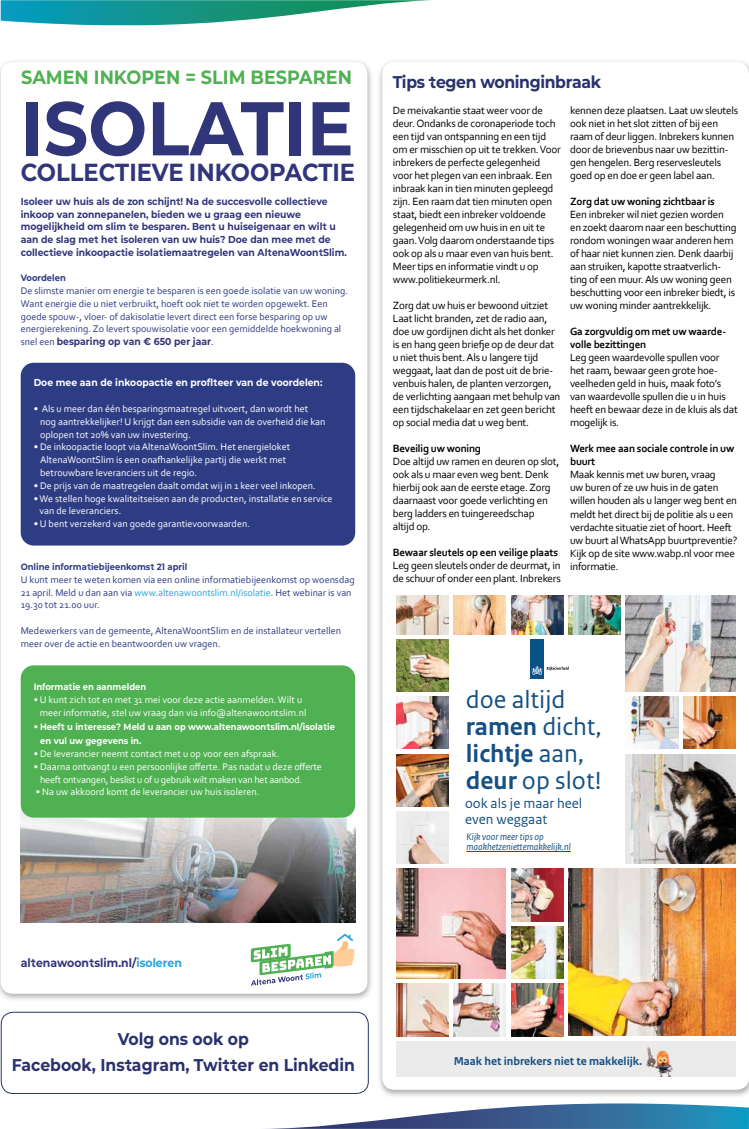
<style>
.page{position:relative;width:749px;height:1129px;background:#fff}
.page>*{position:absolute;margin:0;border:0;box-sizing:border-box;transform-origin:0 0}
.t1{font:700 75.9px "Mont Altena";color:#31357a}
.t2{font:26px/27px "Rijksoverheid Sans Text";color:#155083}
.t3{font:700 24.7px "Mont Altena";color:#31357a}
.t4{font:700 19.2px "Mont Altena";color:#50b152}
.t5{font:700 17px/26px "Mont Altena";color:#29316d;text-align:center}
.t6{font:700 17px "Mont Altena";letter-spacing:-.02em;color:#29316d}
.t7{font:14.5px/15.6px "Rijksoverheid Sans Text";color:#155083}
.t8{font:700 12px "Rijksoverheid Sans Text";color:#155083}
.t9{font:700 11.9px "Mont Altena";color:#31357a}
.t10{font:11px/13px "Corbel";letter-spacing:-.02em;color:#000}
.t11{font:700 11px/13px "Corbel";letter-spacing:-.02em;color:#000}
.t12{font:10.1px/12.8px "Corbel";color:#fff}
.t13{font:10.1px/12.8px "Corbel";color:#2e3c84}
.t14{font:700 10.1px/12.8px "Mont Altena";color:#31357a}
.t15{font:10.1px/12.8px "Corbel";letter-spacing:-.02em;color:#fff}
.t16{font:700 10.1px "Mont Altena";color:#fff}
.t17{font:italic 10.1px/10.7px "Rijksoverheid Sans Text";color:#155083}
.t18{font:700 9.1px/14.3px "Mont Altena";color:#fff}
.t19{font:700 9.1px "Mont Altena";color:#2e3c84}
.s1{font-family:"Corbel";font-weight:400;color:#2e3c84}
.s2{color:#28a4dc}
.s3{font-family:"Corbel";font-weight:400;font-size:10.1px}
.s4{font-weight:700}
</style>
<div class="page">
<svg style="left:1px;top:0;width:430px;height:25px"></svg>
<svg style="left:260px;top:1091px;width:488px;height:37px"></svg>
<div style="left:0;top:59px;width:374px;height:943px;background:#000;opacity:.34"></div>
<div style="left:1px;top:62px;width:366px;height:931px;background:#fff;border-radius:12px"></div>
<img style="left:21px;top:808px;width:334px;height:114px">
<div style="left:21px;top:363px;width:334px;height:182px;background:#2e3c84;border-radius:13px"></div>
<svg style="left:251px;top:933px;width:103px;height:52px"></svg>
<div style="left:21px;top:665px;width:334px;height:152px;background:#50b152;border-radius:13px"></div>
<div style="left:377px;top:59px;width:371px;height:1039px;background:#000;opacity:.34"></div>
<div style="left:382px;top:62px;width:366px;height:1027px;background:#fff;border-radius:12px"></div>
<img style="left:568px;top:868px;width:167px;height:167px">
<div style="left:396px;top:1040px;width:339px;height:36px;background:#ebebeb"></div>
<img style="left:568px;top:595px;width:52px;height:39px">
<hr style="left:466px;top:851px;width:104px;height:1px;background:#155083">
<img style="left:644px;top:1044px;width:30px;height:32px">
<img style="left:625px;top:595px;width:110px;height:96px">
<img style="left:396px;top:868px;width:109px;height:110px">
<img style="left:453px;top:595px;width:52px;height:39px">
<img style="left:511px;top:983px;width:52px;height:52px">
<img style="left:396px;top:811px;width:52px;height:52px">
<img style="left:396px;top:983px;width:52px;height:52px">
<img style="left:396px;top:639px;width:52px;height:52px">
<img style="left:396px;top:754px;width:52px;height:52px">
<img style="left:625px;top:696px;width:53px;height:52px">
<img style="left:396px;top:595px;width:52px;height:39px">
<img style="left:453px;top:983px;width:52px;height:52px">
<img style="left:396px;top:696px;width:52px;height:52px">
<img style="left:511px;top:868px;width:52px;height:53px">
<img style="left:511px;top:595px;width:52px;height:39px">
<img style="left:683px;top:696px;width:52px;height:52px">
<img style="left:625px;top:754px;width:110px;height:109px">
<div style="left:530px;top:639px;width:13px;height:39px;background:#085285"></div>
<svg style="left:531px;top:665px;width:37px;height:10px"></svg>
<img style="left:511px;top:926px;width:52px;height:52px">
<div style="left:1px;top:1011px;width:368px;height:82px;border:1px solid #293467;border-radius:12px"></div>
<h3 class="t4" style="left:21px;top:63px;width:332px">SAMEN INKOPEN = SLIM BESPAREN</h3>
<h1 class="t1" style="left:21px;top:74px;width:334px">ISOLATIE</h1>
<h3 class="t3" style="left:21px;top:154px;width:336px">COLLECTIEVE INKOOPACTIE</h3>
<p class="t14" style="left:21px;top:194px;width:327px">Isoleer uw huis als de zon schijnt! Na de succesvolle collectieve inkoop van zonnepanelen, bieden we u graag een nieuwe mogelijkheid om slim te besparen. Bent u huiseigenaar en wilt u aan de slag met het isoleren van uw huis? Doe dan mee met de collectieve inkoopactie isolatiemaatregelen van AltenaWoontSlim.</p>
<p class="t19" style="left:21px;top:271px;width:47px">Voordelen</p>
<p class="t13" style="left:21px;top:284px;width:329px">De slimste manier om energie te besparen is een goede isolatie van uw woning.<br>Want energie die u niet verbruikt, hoeft ook niet te worden opgewekt. Een goede spouw-, vloer- of dakisolatie levert direct een forse besparing op uw energierekening. Zo levert spouwisolatie voor een gemiddelde hoekwoning al</p>
<p class="t14" style="left:21px;top:334px;width:194px"><span class="s1">snel een</span> besparing op van € 650 per jaar<span class="s1">.</span></p>
<p class="t16" style="left:34px;top:375px;width:290px">Doe mee aan de inkoopactie en proflteer van de voordelen:</p>
<p class="t12" style="left:40px;top:402px;width:287px;text-indent:-6px">• Als u meer dan één besparingsmaatregel uitvoert, dan wordt het nog aantrekkelijker! U krijgt dan een subsidie van de overheid die kan oplopen tot 20% van uw investering.</p>
<p class="t12" style="left:40px;top:440px;width:251px;text-indent:-6px">• De inkoopactie loopt via AltenaWoontSlim. Het energieloket<br>AltenaWoontSlim is een onafhankelijke partij die werkt met betrouwbare leveranciers uit de regio.</p>
<p class="t12" style="left:34px;top:478px;width:283px">• De prijs van de maatregelen daalt omdat wij in 1 keer veel inkopen.</p>
<p class="t12" style="left:40px;top:491px;width:294px;text-indent:-6px">• We stellen hoge kwaliteitseisen aan de producten, installatie en service van de leveranciers.</p>
<p class="t12" style="left:34px;top:517px;width:218px">• U bent verzekerd van goede garantievoorwaarden.</p>
<p class="t19" style="left:21px;top:560px;width:168px">Online informatiebijeenkomst 21 april</p>
<p class="t13" style="left:21px;top:572px;width:335px">U kunt meer te weten komen via een online informatiebijeenkomst op woensdag<br>21 april. Meld u dan aan via <span class="s2">www.altenawoontslim.nl/isolatie</span>. Het webinar is van<br>19.30 tot 21.00 uur.</p>
<p class="t13" style="left:21px;top:623px;width:322px">Medewerkers van de gemeente, AltenaWoontSlim en de installateur vertellen meer over de actie en beantwoorden uw vragen.</p>
<p class="t18" style="left:34px;top:679px;width:114px">Informatie en aanmelden</p>
<p class="t12" style="left:40px;top:692px;width:268px;text-indent:-6px">• U kunt zich tot en met 31 mei voor deze actie aanmelden. Wilt u meer informatie, stel uw vraag dan via info@altenawoontslim.nl</p>
<p class="t18" style="left:40px;top:719px;width:296px;text-indent:-6px"><span class="s3">•</span> Heeft u interesse? Meld u aan op www.altenawoontslim.nl/isolatie en vul uw gegevens in.</p>
<p class="t12" style="left:34px;top:747px;width:247px">• De leverancier neemt contact met u op voor een afspraak.</p>
<p class="t15" style="left:40px;top:759px;width:283px;text-indent:-6px">• Daarna ontvangt u een persoonlijke offerte. Pas nadat u deze offerte heeft ontvangen, beslist u of u gebruik wilt maken van het aanbod.</p>
<p class="t12" style="left:36px;top:785px;width:225px">• Na uw akkoord komt de leverancier uw huis isoleren.</p>
<h3 class="t6" style="left:393px;top:70px;width:209px">Tips tegen woninginbraak</h3>
<p class="t10" style="left:393px;top:104px;width:169px">De meivakantie staat weer voor de deur. Ondanks de coronaperiode toch een tijd van ontspanning en een tijd om er misschien op uit te trekken. Voor inbrekers de perfecte gelegenheid voor het plegen van een inbraak. Een inbraak kan in tien minuten gepleegd zijn. Een raam dat tien minuten open staat, biedt een inbreker voldoende gelegenheid om uw huis in en uit te gaan. Volg daarom onderstaande tips ook op als u maar even van huis bent.<br>Meer tips en informatie vindt u op www.politiekeurmerk.nl.</p>
<p class="t10" style="left:393px;top:299px;width:169px">Zorg dat uw huis er bewoond uitziet Laat licht branden, zet de radio aan, doe uw gordijnen dicht als het donker is en hang geen briefje op de deur dat u niet thuis bent. Als u langere tijd weggaat, laat dan de post uit de brie&shy;venbuis halen, de planten verzorgen, de verlichting aangaan met behulp van een tijdschakelaar en zet geen bericht op social media dat u weg bent.</p>
<p class="t11" style="left:393px;top:442px;width:90px">Beveilig uw woning</p>
<p class="t10" style="left:393px;top:455px;width:168px">Doe altijd uw ramen en deuren op slot, ook als u maar even weg bent. Denk hierbij ook aan de eerste etage. Zorg daarnaast voor goede verlichting en berg ladders en tuingereedschap<br>altijd op.</p>
<p class="t11" style="left:393px;top:546px;width:167px">Bewaar sleutels op een veilige plaats</p>
<p class="t10" style="left:393px;top:559px;width:169px">Leg geen sleutels onder de deurmat, in de schuur of onder een plant. Inbrekers</p>
<p class="t10" style="left:570px;top:104px;width:169px">kennen deze plaatsen. Laat uw sleutels ook niet in het slot zitten of bij een raam of deur liggen. Inbrekers kunnen door de brievenbus naar uw bezittin&shy;gen hengelen. Berg reservesleutels goed op en doe er geen label aan.</p>
<p class="t11" style="left:570px;top:195px;width:146px">Zorg dat uw woning zichtbaar is</p>
<p class="t10" style="left:570px;top:208px;width:168px">Een inbreker wil niet gezien worden en zoekt daarom naar een beschutting rondom woningen waar anderen hem of haar niet kunnen zien. Denk daarbij aan struiken, kapotte straatverlich&shy;ting of een muur. Als uw woning geen beschutting voor een inbreker biedt, is uw woning minder aantrekkelijk.</p>
<p class="t11" style="left:570px;top:325px;width:157px">Ga zorgvuldig om met uw waarde&shy;volle bezittingen</p>
<p class="t10" style="left:570px;top:351px;width:169px">Leg geen waardevolle spullen voor<br>het raam, bewaar geen grote hoe&shy;veelheden geld in huis, maak foto’s van waardevolle spullen die u in huis heeft en bewaar deze in de kluis als dat mogelijk is.</p>
<p class="t11" style="left:570px;top:442px;width:166px">Werk mee aan sociale controle in uw buurt</p>
<p class="t10" style="left:570px;top:468px;width:169px">Maak kennis met uw buren, vraag<br>uw buren of ze uw huis in de gaten willen houden als u langer weg bent en meldt het direct bij de politie als u een verdachte situatie ziet of hoort. Heeft uw buurt al WhatsApp buurtpreventie?<br>Kijk op de site www.wabp.nl voor mee informatie.</p>
<h2 class="t2" style="left:466px;top:686px;width:138px">doe altijd <span class="s4">ramen</span> dicht, <span class="s4">lichtje</span> aan, <span class="s4">deur</span> op slot!</h2>
<h3 class="t7" style="left:465px;top:795px;width:119px">ook als je maar heel even weggaat</h3>
<p class="t17" style="left:466px;top:831px;width:106px">Kijk voor meer tips op maakhetzeniettemakkelijk.nl</p>
<p class="t9" style="left:21px;top:953px;width:163px">altenawoontslim.nl/<span class="s2">isoleren</span></p>
<h3 class="t5" style="left:12px;top:1024px;width:345px">Volg ons ook op<br>Facebook, Instagram, Twitter en Linkedin</h3>
<p class="t8" style="left:453px;top:1054px;width:190px">Maak het inbrekers niet te makkelijk.</p>
</div>
